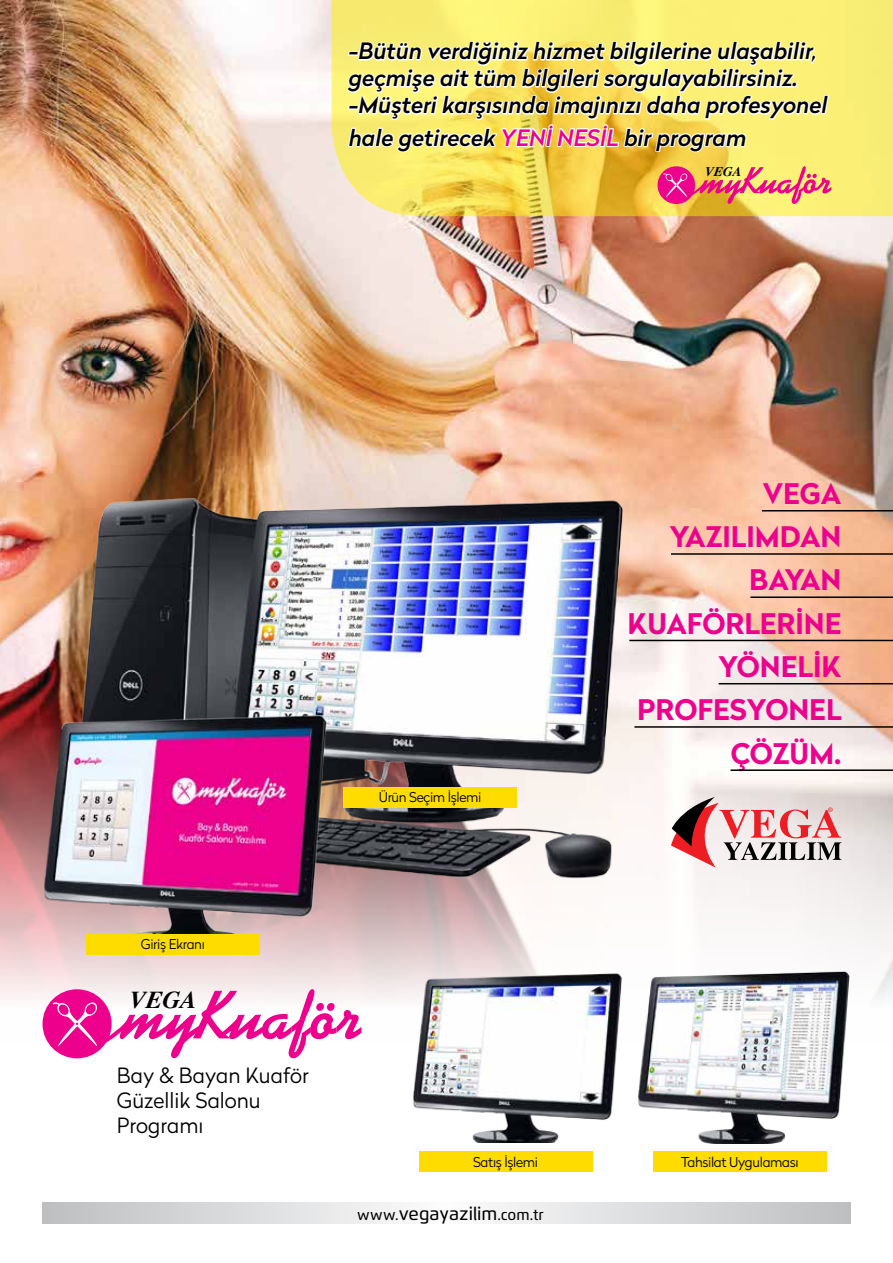
<style>
.page{position:relative;width:893px;height:1263px;background:#fff}
.page>*{position:absolute;margin:0;border:0;box-sizing:border-box;transform-origin:0 0}
.t1{font:700 28.35px/43.3px "Radikal";color:#ec008c;text-align:right}
.t2{font:24.6px "Times Bold Italic Tr";color:#000}
.t3{font:italic 500 22.5px/27px "Radikal";color:#000}
.t4{font:300 21px/25.2px "Radikal";color:#000}
.t5{font:500 15px "Flexo";letter-spacing:.005em;color:#000}
.t6{font:300 13.5px "Radikal";letter-spacing:-.025em;color:#000}
.t7{font:13.35px "Times Bold Italic Tr";color:#000}
.s1{color:#ec008c}
.s2{font-size:18px}
</style>
<div class="page">
<img style="left:0;top:0;width:893px;height:1044px">
<img style="left:27px;top:486px;width:644px;height:425px">
<svg style="left:43px;top:1202px;width:807px;height:22px"></svg>
<svg style="left:332px;top:0;width:561px;height:216px;background:#f6e46a"></svg>
<svg style="left:345px;top:40px;width:485px;height:113px"></svg>
<img style="left:406px;top:962px;width:241px;height:181px">
<img style="left:625px;top:963px;width:251px;height:180px">
<img style="left:30px;top:701px;width:319px;height:298px">
<div style="left:419px;top:1151px;width:173px;height:21px;background:#ffdc00"></div>
<div style="left:86px;top:934px;width:174px;height:20px;background:#ffdc00"></div>
<div style="left:343px;top:787px;width:174px;height:20px;background:#ffdc00"></div>
<div style="left:653px;top:1152px;width:173px;height:20px;background:#ffdc00"></div>
<svg style="left:671px;top:797px;width:170px;height:71px"></svg>
<div style="left:43px;top:989px;width:69px;height:69px;background:#ec008c;border-radius:50%"></div>
<svg style="left:52px;top:989px;width:309px;height:69px"></svg>
<svg style="left:657px;top:166px;width:38px;height:38px"></svg>
<svg style="left:663px;top:166px;width:168px;height:38px;background:#f39475"></svg>
<hr style="left:762px;top:510px;width:131px;height:1px;background:#000">
<hr style="left:671px;top:553px;width:222px;height:2px;background:#000">
<hr style="left:750px;top:596px;width:143px;height:2px;background:#000">
<hr style="left:629px;top:640px;width:264px;height:1px;background:#000">
<hr style="left:719px;top:683px;width:174px;height:1px;background:#000">
<hr style="left:634px;top:726px;width:259px;height:2px;background:#000">
<hr style="left:730px;top:769px;width:163px;height:2px;background:#000">
<p class="t3" style="left:349px;top:37px;width:480px">-Bütün verdiğiniz hizmet bilgilerine ulaşabilir, geçmişe ait tüm bilgileri sorgulayabilirsiniz. -Müşteri karşısında imajınızı daha profesyonel</p>
<p class="t3" style="left:349px;top:124px;width:399px">hale getirecek <span class="s1">YENİ NESİL</span> bir program</p>
<p class="t7" style="left:705px;top:164px;width:38px">VEGA</p>
<p class="t6" style="left:379px;top:788px;width:104px">Ürün Seçim İşlemi</p>
<p class="t6" style="left:141px;top:935px;width:66px">Giriş Ekranı</p>
<p class="t2" style="left:129px;top:985px;width:68px">VEGA</p>
<p class="t4" style="left:117px;top:1062px;width:193px">Bay &amp; Bayan Kuaför<br>Güzellik Salonu<br>Programı</p>
<p class="t6" style="left:473px;top:1152px;width:66px">Satış İşlemi</p>
<p class="t5" style="left:357px;top:1206px;width:188px">www.<span class="s2">vegayazilim</span>.com.tr</p>
<p class="t1" style="left:627px;top:471px;width:215px">VEGA<br>YAZILIMDAN<br>BAYAN<br>KUAFÖRLERİNE<br>YÖNELİK<br>PROFESYONEL<br>ÇÖZÜM.</p>
<p class="t6" style="left:681px;top:1153px;width:119px">Tahsilat Uygulaması</p>
</div>
